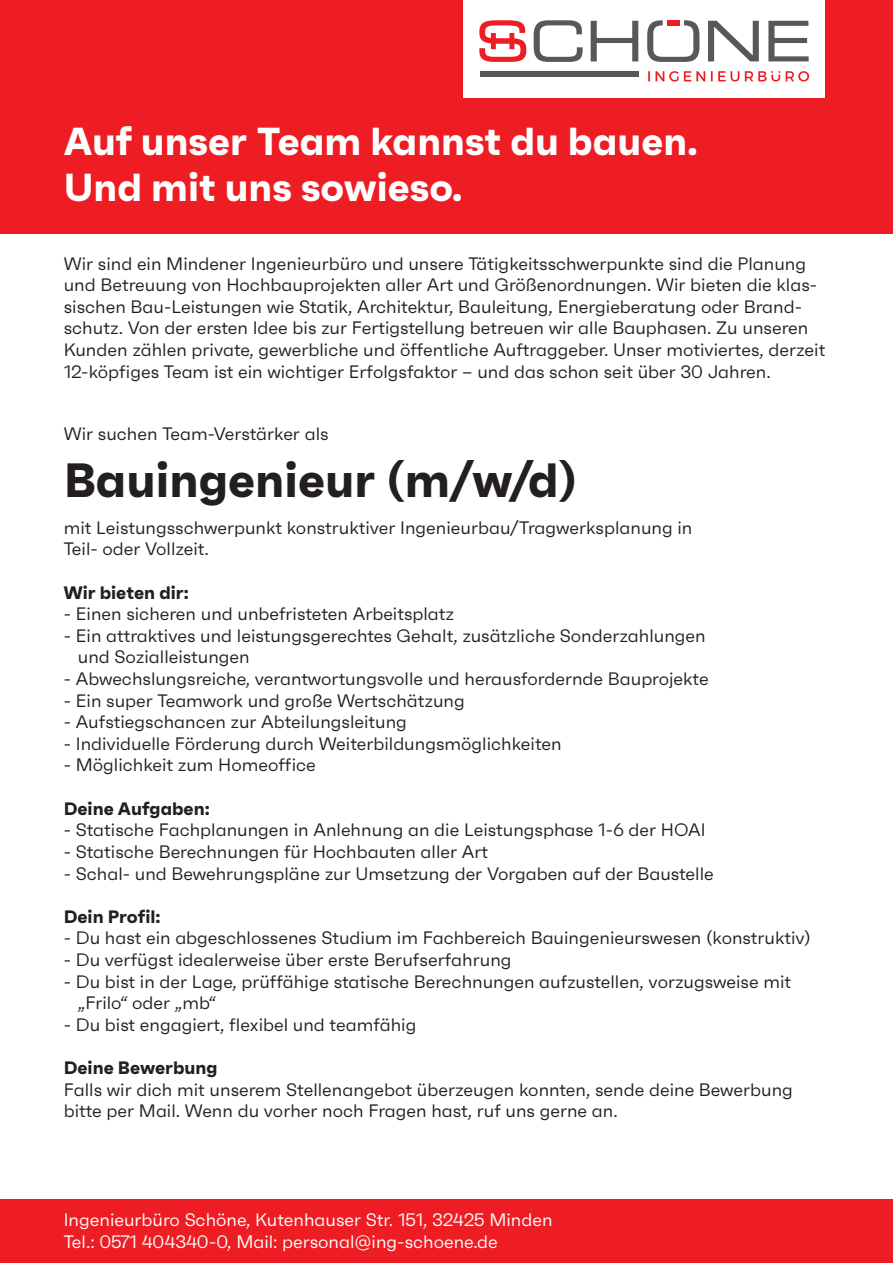
<style>
.page{position:relative;width:893px;height:1263px;background:#fff}
.page>*{position:absolute;margin:0;border:0;box-sizing:border-box;transform-origin:0 0}
.t1{font:700 48px "Faktum";color:#231f20}
.t2{font:700 39px/46.8px "Faktum";color:#fff}
.t3{font:18px/21.6px "Faktum";color:#231f20}
.t4{font:18px/21.6px "Faktum";color:#fff}
.t5{font:700 18px "Faktum";color:#231f20}
</style>
<div class="page">
<div style="left:0;top:0;width:893px;height:234px;background:#ee1d23"></div>
<div style="left:463px;top:0;width:362px;height:98px;background:#fff"></div>
<svg style="left:648px;top:71px;width:161px;height:11px"></svg>
<svg style="left:479px;top:20px;width:47px;height:42px"></svg>
<svg style="left:534px;top:20px;width:104px;height:42px"></svg>
<svg style="left:647px;top:20px;width:52px;height:42px"></svg>
<div style="left:667px;top:20px;width:13px;height:5px;background:#ee1d23"></div>
<svg style="left:768px;top:21px;width:41px;height:40px"></svg>
<svg style="left:708px;top:21px;width:51px;height:40px"></svg>
<div style="left:480px;top:71px;width:158px;height:5px;background:#57585a"></div>
<div style="left:0;top:1199px;width:893px;height:64px;background:#ee1d23"></div>
<h2 class="t2" style="left:64px;top:117px;width:636px">Auf unser Team kannst du bauen.<br>Und mit uns sowieso.</h2>
<p class="t3" style="left:64px;top:252px;width:763px">Wir sind ein Mindener Ingenieurbüro und unsere Tätigkeitsschwerpunkte sind die Planung und Betreuung von Hochbauprojekten aller Art und Größenordnungen. Wir bieten die klas&shy;sischen Bau-Leistungen wie Statik, Architektur, Bauleitung, Energieberatung oder Brand&shy;schutz. Von der ersten Idee bis zur Fertigstellung betreuen wir alle Bauphasen. Zu unseren Kunden zählen private, gewerbliche und öffentliche Auftraggeber. Unser motiviertes, derzeit 12-köpfiges Team ist ein wichtiger Erfolgsfaktor – und das schon seit über 30 Jahren.</p>
<p class="t3" style="left:64px;top:422px;width:266px">Wir suchen Team-Verstärker als</p>
<h1 class="t1" style="left:64px;top:449px;width:515px">Bauingenieur (m/w/d)</h1>
<p class="t3" style="left:64px;top:517px;width:630px">mit Leistungsschwerpunkt konstruktiver Ingenieurbau/Tragwerksplanung in<br>Teil- oder Vollzeit.</p>
<p class="t5" style="left:64px;top:581px;width:127px">Wir bieten dir:</p>
<p class="t3" style="left:64px;top:603px;width:392px">- Einen sicheren und unbefristeten Arbeitsplatz</p>
<p class="t3" style="left:78px;top:625px;width:629px;text-indent:-14px">- Ein attraktives und leistungsgerechtes Gehalt, zusätzliche Sonderzahlungen und Sozialleistungen</p>
<p class="t3" style="left:64px;top:668px;width:646px">- Abwechslungsreiche, verantwortungsvolle und herausfordernde Bauprojekte</p>
<p class="t3" style="left:64px;top:689px;width:402px">- Ein super Teamwork und große Wertschätzung</p>
<p class="t3" style="left:64px;top:711px;width:345px">- Aufstiegschancen zur Abteilungsleitung</p>
<p class="t3" style="left:64px;top:733px;width:499px">- Individuelle Förderung durch Weiterbildungsmöglichkeiten</p>
<p class="t3" style="left:64px;top:754px;width:254px">- Möglichkeit zum Homeoffice</p>
<p class="t5" style="left:64px;top:797px;width:147px">Deine Aufgaben:</p>
<p class="t3" style="left:64px;top:819px;width:643px">- Statische Fachplanungen in Anlehnung an die Leistungsphase 1-6 der HOAI</p>
<p class="t3" style="left:64px;top:841px;width:426px">- Statische Berechnungen für Hochbauten aller Art</p>
<p class="t3" style="left:64px;top:862px;width:651px">- Schal- und Bewehrungspläne zur Umsetzung der Vorgaben auf der Baustelle</p>
<p class="t5" style="left:64px;top:905px;width:98px">Dein Profil:</p>
<p class="t3" style="left:64px;top:927px;width:749px">- Du hast ein abgeschlossenes Studium im Fachbereich Bauingenieurswesen (konstruktiv)</p>
<p class="t3" style="left:64px;top:949px;width:449px">- Du verfügst idealerweise über erste Berufserfahrung</p>
<p class="t3" style="left:78px;top:970px;width:715px;text-indent:-14px">- Du bist in der Lage, prüffähige statische Berechnungen aufzustellen, vorzugsweise mit „Frilo“ oder „mb“</p>
<p class="t3" style="left:64px;top:1013px;width:354px">- Du bist engagiert, flexibel und teamfähig</p>
<p class="t5" style="left:64px;top:1056px;width:155px">Deine Bewerbung</p>
<p class="t3" style="left:64px;top:1078px;width:731px">Falls wir dich mit unserem Stellenangebot überzeugen konnten, sende deine Bewerbung bitte per Mail. Wenn du vorher noch Fragen hast, ruf uns gerne an.</p>
<p class="t4" style="left:64px;top:1209px;width:490px">Ingenieurbüro Schöne, Kutenhauser Str. 151, 32425 Minden<br>Tel.: 0571 404340-0, Mail: personal@ing-schoene.de</p>
</div>
